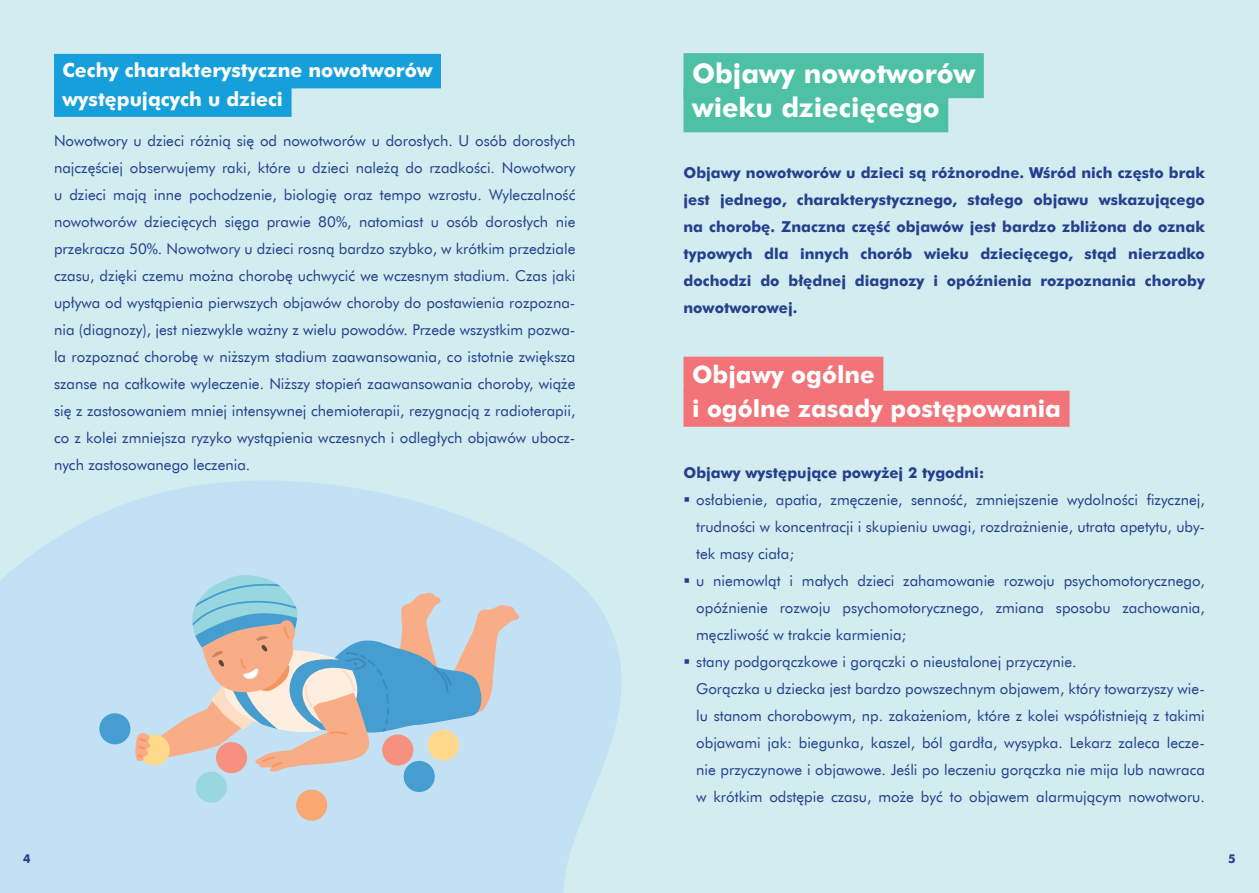
<style>
.page{position:relative;width:1259px;height:893px;background:#d3ecef}
.page>*{position:absolute;margin:0;border:0;box-sizing:border-box;transform-origin:0 0}
.t1{font:700 27px/34px "Futura EU";color:#fff}
.t2{font:700 24px/34px "Futura EU";color:#fff}
.t3{font:700 19.5px/28.5px "Futura EU";color:#fff}
.t4{font:15px/27px "Futura EU";color:#253f8e;text-align:justify}
.t5{font:700 15px/27px "Futura EU";color:#253f8e;text-align:justify}
.t6{font:700 12px "Futura EU";color:#253f8e}
</style>
<div class="page">
<svg style="left:0;top:481px;width:621px;height:412px;fill:#c2e1f5"></svg>
<div style="left:54px;top:54px;width:387px;height:34px;background:#16a0db"></div>
<div style="left:54px;top:82px;width:237px;height:35px;background:#16a0db"></div>
<div style="left:196px;top:772px;width:31px;height:31px;background:#98d7df;border-radius:50%"></div>
<div style="left:296px;top:790px;width:31px;height:31px;background:#f9a872;border-radius:50%"></div>
<div style="left:404px;top:761px;width:31px;height:31px;background:#469dd0;border-radius:50%"></div>
<div style="left:99px;top:713px;width:31px;height:31px;background:#469dd0;border-radius:50%"></div>
<svg style="left:135px;top:574px;width:384px;height:198px;background:#bdc9d1"></svg>
<div style="left:683px;top:53px;width:301px;height:45px;background:#4ec0a5"></div>
<div style="left:683px;top:87px;width:265px;height:45px;background:#4ec0a5"></div>
<div style="left:683px;top:357px;width:200px;height:36px;background:#f27478"></div>
<div style="left:683px;top:391px;width:386px;height:36px;background:#f27478"></div>
<h3 class="t3" style="left:63px;top:57px;width:371px">Cechy charakterystyczne nowotworów występujących u dzieci</h3>
<p class="t4" style="left:54px;top:127px;width:523px">Nowotwory u dzieci różnią się od nowotworów u dorosłych. U osób dorosłych najczęściej obserwujemy raki, które u dzieci należą do rzadkości. Nowotwory u dzieci mają inne pochodzenie, biologię oraz tempo wzrostu. Wyleczalność nowotworów dziecięcych sięga prawie 80%, natomiast u osób dorosłych nie przekracza 50%. Nowotwory u dzieci rosną bardzo szybko, w krótkim przedziale czasu, dzięki czemu można chorobę uchwycić we wczesnym stadium. Czas jaki upływa od wystąpienia pierwszych objawów choroby do postawienia rozpozna&shy;nia (diagnozy), jest niezwykle ważny z wielu powodów. Przede wszystkim pozwa&shy;la rozpoznać chorobę w niższym stadium zaawansowania, co istotnie zwiększa szanse na całkowite wyleczenie. Niższy stopień zaawansowania choroby, wiąże się z zastosowaniem mniej intensywnej chemioterapii, rezygnacją z radioterapii, co z kolei zmniejsza ryzyko wystąpienia wczesnych i odległych objawów ubocz&shy;nych zastosowanego leczenia.</p>
<h1 class="t1" style="left:692px;top:57px;width:285px">Objawy nowotworów wieku dziecięcego</h1>
<p class="t5" style="left:683px;top:160px;width:523px">Objawy nowotworów u dzieci są różnorodne. Wśród nich często brak jest jednego, charakterystycznego, stałego objawu wskazującego na chorobę. Znaczna część objawów jest bardzo zbliżona do oznak typowych dla innych chorób wieku dziecięcego, stąd nierzadko dochodzi do błędnej diagnozy i opóźnienia rozpoznania choroby nowotworowej.</p>
<h2 class="t2" style="left:692px;top:358px;width:370px">Objawy ogólne<br>i ogólne zasady postępowania</h2>
<p class="t5" style="left:683px;top:460px;width:302px">Objawy występujące powyżej 2 tygodni:</p>
<p class="t4" style="left:696px;top:487px;width:510px;text-align:left">osłabienie, apatia, zmęczenie, senność, zmniejszenie wydolności fizycznej, trudności w koncentracji i skupieniu uwagi, rozdrażnienie, utrata apetytu, uby&shy;tek masy ciała;<br>u niemowląt i małych dzieci zahamowanie rozwoju psychomotorycznego, opóźnienie rozwoju psychomotorycznego, zmiana sposobu zachowania, męczliwość w trakcie karmienia;<br>stany podgorączkowe i gorączki o nieustalonej przyczynie.<br>Gorączka u dziecka jest bardzo powszechnym objawem, który towarzyszy wie&shy;lu stanom chorobowym, np. zakażeniom, które z kolei współistnieją z takimi objawami jak: biegunka, kaszel, ból gardła, wysypka. Lekarz zaleca lecze&shy;nie przyczynowe i objawowe. Jeśli po leczeniu gorączka nie mija lub nawraca w krótkim odstępie czasu, może być to objawem alarmującym nowotworu.</p>
<p class="t6" style="left:23px;top:851px;width:9px">4</p>
<p class="t6" style="left:1228px;top:851px;width:9px">5</p>
</div>
